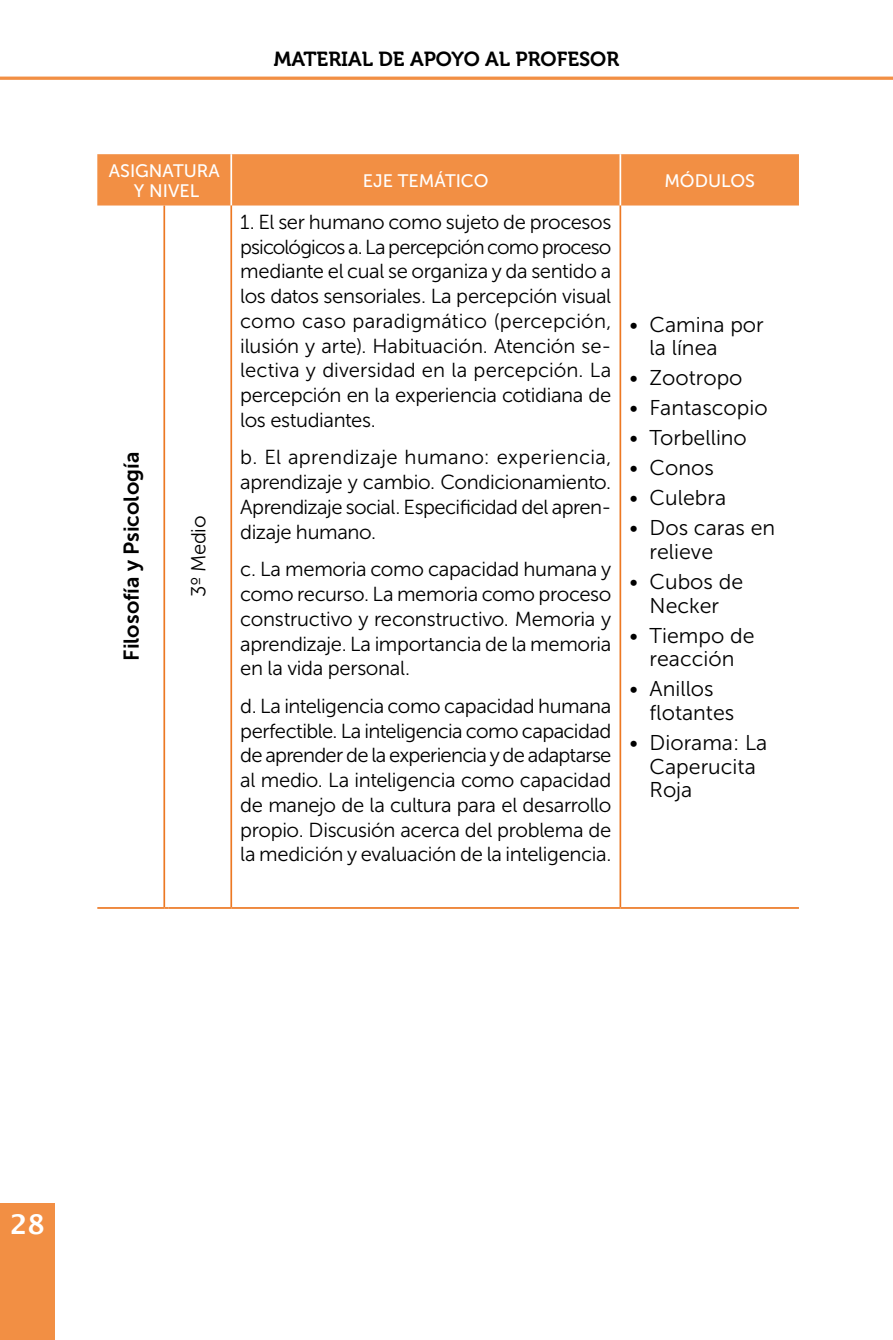
<style>
.page{position:relative;width:893px;height:1340px;background:#fff}
.page>*{position:absolute;margin:0;border:0;box-sizing:border-box;transform-origin:0 0}
.t1{font:600 27px "Lucida Sans";color:#fff}
.t2{font:21.38px/23.6px "Museo Sans 300";color:#000}
.t3{font:21.38px "Museo Sans 700";color:#000}
.t4{font:20.25px/24.8px "Museo Sans 300";letter-spacing:-.02em;color:#000;text-align:justify}
.t5{font:20.25px "Museo 700";color:#000}
.t6{font:18px/19.8px "Museo Sans 500";color:#fff;text-align:center}
</style>
<div class="page">
<div style="left:0;top:1203px;width:55px;height:136px;background:#f28f44"></div>
<hr style="left:0;top:77px;width:893px;height:3px;background:#f28f44">
<div style="left:97px;top:154px;width:702px;height:51px;background:#f28f44"></div>
<hr style="left:230px;top:154px;width:2px;height:51px;background:#fff">
<hr style="left:619px;top:154px;width:2px;height:51px;background:#fff">
<hr style="left:163px;top:205px;width:2px;height:702px;background:#ec7823">
<hr style="left:230px;top:205px;width:2px;height:702px;background:#ec7823">
<hr style="left:619px;top:205px;width:2px;height:702px;background:#ec7823">
<hr style="left:97px;top:907px;width:67px;height:1px;background:#ec7823">
<hr style="left:169px;top:907px;width:62px;height:1px;background:#ec7823">
<hr style="left:231px;top:907px;width:389px;height:1px;background:#ec7823">
<hr style="left:620px;top:907px;width:179px;height:1px;background:#ec7823">
<p class="t5" style="left:274px;top:48px;width:347px">MATERIAL DE APOYO AL PROFESOR</p>
<p class="t6" style="left:109px;top:161px;width:112px">ASIGNATURA<br>Y NIVEL</p>
<p class="t6" style="left:363px;top:170px;width:127px">EJE TEMÁTICO</p>
<p class="t6" style="left:664px;top:170px;width:92px">MÓDULOS</p>
<p class="t3" style="left:120px;top:660px;width:210px;rotate:-90deg">Filosofía y Psicología</p>
<p class="t4" style="left:186px;top:597px;width:83px;rotate:-90deg">3º Medio</p>
<p class="t4" style="left:240px;top:210px;width:373px">1. El ser humano como sujeto de procesos psicológicos a. La percepción como proceso mediante el cual se organiza y da sentido a los datos sensoriales. La percepción visual como caso paradigmático (percepción, ilusión y arte). Habituación. Atención se&shy;lectiva y diversidad en la percepción. La percepción en la experiencia cotidiana de los estudiantes.</p>
<p class="t4" style="left:240px;top:445px;width:373px">b. El aprendizaje humano: experiencia, aprendizaje y cambio. Condicionamiento.<br>Aprendizaje social. Especificidad del apren&shy;dizaje humano.</p>
<p class="t4" style="left:240px;top:557px;width:373px">c. La memoria como capacidad humana y como recurso. La memoria como proceso constructivo y reconstructivo. Memoria y aprendizaje. La importancia de la memoria en la vida personal.</p>
<p class="t4" style="left:240px;top:693px;width:373px">d. La inteligencia como capacidad humana perfectible. La inteligencia como capacidad de aprender de la experiencia y de adaptarse al medio. La inteligencia como capacidad de manejo de la cultura para el desarrollo propio. Discusión acerca del problema de la medición y evaluación de la inteligencia.</p>
<p class="t2" style="left:650px;top:312px;width:116px;text-indent:-20px">• Camina por la línea</p>
<p class="t2" style="left:629px;top:366px;width:115px">• Zootropo</p>
<p class="t2" style="left:629px;top:396px;width:140px">• Fantascopio</p>
<p class="t2" style="left:629px;top:426px;width:119px">• Torbellino</p>
<p class="t2" style="left:629px;top:456px;width:86px">• Conos</p>
<p class="t2" style="left:629px;top:486px;width:98px">• Culebra</p>
<p class="t2" style="left:650px;top:516px;width:127px;text-indent:-20px">• Dos caras en relieve</p>
<p class="t2" style="left:629px;top:570px;width:115px;text-align:center">• Cubos de<br>Necker</p>
<p class="t2" style="left:629px;top:623px;width:127px;text-align:center">• Tiempo de reacción</p>
<p class="t2" style="left:650px;top:677px;width:86px;text-indent:-20px">• Anillos flotantes</p>
<p class="t2" style="left:650px;top:731px;width:119px;text-indent:-20px">• Diorama: La<br>Caperucita<br>Roja</p>
<h1 class="t1" style="left:10px;top:1207px;width:36px">28</h1>
</div>
